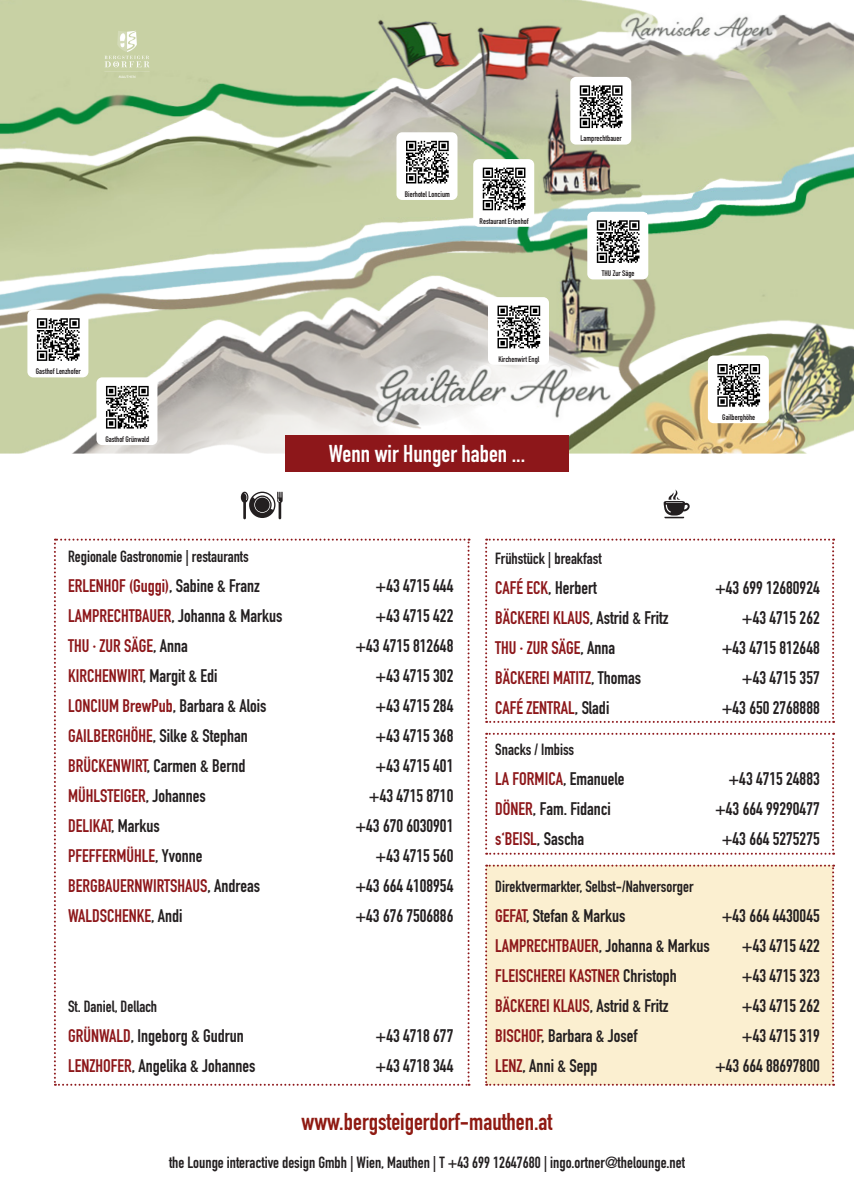
<style>
.page{position:relative;width:854px;height:1202px;background:#fff}
.page>*{position:absolute;margin:0;border:0;box-sizing:border-box;transform-origin:0 0}
.t1{font:700 24px "DIN Condensed";color:#8f1a12}
.t2{font:700 24px "DIN Condensed";color:#fff}
.t3{font:700 18px "DIN Condensed";color:#231f20}
.t4{font:700 18px "DIN Condensed";color:#8d171a}
.t5{font:700 16px "DIN Condensed";color:#231f20}
.t6{font:700 8px "DIN Condensed";color:#231f20}
.s1{color:#231f20}
.s2{color:#8d171a}
</style>
<div class="page">
<img style="left:0;top:0;width:853px;height:454px">
<svg style="left:54px;top:539px;width:415px;height:547px"></svg>
<div style="left:285px;top:435px;width:283px;height:37px;background:#8d171a"></div>
<img style="left:92px;top:17px;width:70px;height:67px">
<svg style="left:485px;top:733px;width:348px;height:122px"></svg>
<svg style="left:485px;top:539px;width:348px;height:184px"></svg>
<div style="left:485px;top:865px;width:348px;height:221px;background:#fbefd0"></div>
<svg style="left:663px;top:489px;width:26px;height:29px"></svg>
<svg style="left:241px;top:492px;width:41px;height:27px"></svg>
<div style="left:96px;top:377px;width:61px;height:68px;background:#fff;border-radius:6px"></div>
<svg style="left:106px;top:385px;width:43px;height:1px"></svg>
<svg style="left:106px;top:386px;width:43px;height:43px"></svg>
<div style="left:473px;top:159px;width:61px;height:68px;background:#fff;border-radius:6px"></div>
<svg style="left:482px;top:167px;width:44px;height:44px"></svg>
<svg style="left:482px;top:168px;width:43px;height:42px"></svg>
<div style="left:570px;top:77px;width:61px;height:68px;background:#fff;border-radius:6px"></div>
<svg style="left:580px;top:85px;width:43px;height:44px"></svg>
<svg style="left:579px;top:85px;width:43px;height:43px"></svg>
<div style="left:396px;top:132px;width:61px;height:68px;background:#fff;border-radius:6px"></div>
<svg style="left:406px;top:140px;width:43px;height:44px"></svg>
<svg style="left:406px;top:141px;width:42px;height:42px"></svg>
<div style="left:488px;top:297px;width:61px;height:68px;background:#fff;border-radius:6px"></div>
<svg style="left:497px;top:305px;width:44px;height:44px"></svg>
<svg style="left:497px;top:306px;width:43px;height:42px"></svg>
<div style="left:587px;top:212px;width:61px;height:67px;background:#fff;border-radius:6px"></div>
<svg style="left:596px;top:220px;width:43px;height:43px"></svg>
<div style="left:707px;top:356px;width:61px;height:67px;background:#fff;border-radius:6px"></div>
<svg style="left:759px;top:364px;width:2px;height:39px"></svg>
<svg style="left:717px;top:364px;width:42px;height:43px"></svg>
<div style="left:27px;top:310px;width:61px;height:67px;background:#fff;border-radius:6px"></div>
<div style="left:30px;top:311px;width:57px;height:57px;background:#fff"></div>
<svg style="left:36px;top:318px;width:1px;height:43px"></svg>
<svg style="left:37px;top:318px;width:43px;height:43px"></svg>
<p class="t6" style="left:36px;top:366px;width:46px">Gasthof Lenzhofer</p>
<p class="t6" style="left:105px;top:434px;width:45px">Gasthof Grünwald</p>
<p class="t6" style="left:404px;top:189px;width:47px">Bierhotel Loncium</p>
<p class="t6" style="left:479px;top:215px;width:50px">Restaurant Erlenhof</p>
<p class="t6" style="left:498px;top:353px;width:42px">Kirchenwirt Engl</p>
<h1 class="t2" style="left:329px;top:438px;width:198px">Wenn wir Hunger haben ...</h1>
<p class="t6" style="left:580px;top:133px;width:42px">Lamprechtbauer</p>
<p class="t6" style="left:601px;top:268px;width:34px">THU Zur Säge</p>
<p class="t6" style="left:722px;top:412px;width:34px">Gailberghöhe</p>
<p class="t5" style="left:68px;top:545px;width:182px">Regionale Gastronomie | restaurants</p>
<p class="t4" style="left:68px;top:573px;width:193px">ERLENHOF (Guggi)<span class="s1">, Sabine &amp; Franz</span></p>
<p class="t3" style="left:375px;top:573px;width:79px">+43 4715 444</p>
<p class="t3" style="left:68px;top:603px;width:216px"><span class="s2">LAMPRECHTBAUER</span>, Johanna &amp; Markus</p>
<p class="t3" style="left:375px;top:603px;width:79px">+43 4715 422</p>
<p class="t4" style="left:68px;top:633px;width:121px">THU · ZUR SÄGE<span class="s1">, Anna</span></p>
<p class="t3" style="left:355px;top:633px;width:99px">+43 4715 812648</p>
<p class="t4" style="left:68px;top:663px;width:151px">KIRCHENWIRT<span class="s1">, Margit &amp; Edi</span></p>
<p class="t3" style="left:375px;top:663px;width:79px">+43 4715 302</p>
<p class="t4" style="left:68px;top:693px;width:200px">LONCIUM BrewPub<span class="s1">, Barbara &amp; Alois</span></p>
<p class="t3" style="left:375px;top:693px;width:79px">+43 4715 284</p>
<p class="t3" style="left:68px;top:723px;width:181px"><span class="s2">GAILBERGHÖHE</span>, Silke &amp; Stephan</p>
<p class="t3" style="left:375px;top:723px;width:79px">+43 4715 368</p>
<p class="t3" style="left:68px;top:753px;width:179px"><span class="s2">BRÜCKENWIRT</span>, Carmen &amp; Bernd</p>
<p class="t3" style="left:375px;top:753px;width:79px">+43 4715 401</p>
<p class="t4" style="left:68px;top:783px;width:139px">MÜHLSTEIGER<span class="s1">, Johannes</span></p>
<p class="t3" style="left:369px;top:783px;width:86px">+43 4715 8710</p>
<p class="t4" style="left:68px;top:813px;width:93px">DELIKAT<span class="s1">, Markus</span></p>
<p class="t3" style="left:355px;top:813px;width:99px">+43 670 6030901</p>
<p class="t4" style="left:68px;top:843px;width:136px">PFEFFERMÜHLE<span class="s1">, Yvonne</span></p>
<p class="t3" style="left:375px;top:843px;width:79px">+43 4715 560</p>
<p class="t4" style="left:68px;top:873px;width:194px">BERGBAUERNWIRTSHAUS<span class="s1">, Andreas</span></p>
<p class="t3" style="left:355px;top:873px;width:99px">+43 664 4108954</p>
<p class="t4" style="left:68px;top:903px;width:116px">WALDSCHENKE<span class="s1">, Andi</span></p>
<p class="t3" style="left:355px;top:903px;width:99px">+43 676 7506886</p>
<p class="t5" style="left:68px;top:995px;width:91px">St. Daniel, Dellach</p>
<p class="t3" style="left:68px;top:1023px;width:177px"><span class="s2">GRÜNWALD</span>, Ingeborg &amp; Gudrun</p>
<p class="t3" style="left:375px;top:1023px;width:79px">+43 4718 677</p>
<p class="t3" style="left:68px;top:1053px;width:189px"><span class="s2">LENZHOFER</span>, Angelika &amp; Johannes</p>
<p class="t3" style="left:375px;top:1053px;width:79px">+43 4718 344</p>
<p class="t5" style="left:495px;top:548px;width:108px">Frühstück | breakfast</p>
<p class="t3" style="left:495px;top:576px;width:103px"><span class="s2">CAFÉ ECK</span>, Herbert</p>
<p class="t3" style="left:714px;top:576px;width:106px">+43 699 12680924</p>
<p class="t4" style="left:495px;top:606px;width:175px">BÄCKEREI KLAUS<span class="s1">, Astrid &amp; Fritz</span></p>
<p class="t3" style="left:741px;top:606px;width:79px">+43 4715 262</p>
<p class="t4" style="left:495px;top:636px;width:121px">THU · ZUR SÄGE<span class="s1">, Anna</span></p>
<p class="t3" style="left:721px;top:636px;width:99px">+43 4715 812648</p>
<p class="t4" style="left:495px;top:666px;width:147px">BÄCKEREI MATITZ<span class="s1">, Thomas</span></p>
<p class="t3" style="left:741px;top:666px;width:79px">+43 4715 357</p>
<p class="t4" style="left:495px;top:696px;width:115px">CAFÉ ZENTRAL<span class="s1">, Sladi</span></p>
<p class="t3" style="left:721px;top:696px;width:99px">+43 650 2768888</p>
<p class="t5" style="left:495px;top:738px;width:80px">Snacks / Imbiss</p>
<p class="t4" style="left:495px;top:766px;width:131px">LA FORMICA<span class="s1">, Emanuele</span></p>
<p class="t3" style="left:728px;top:766px;width:93px">+43 4715 24883</p>
<p class="t3" style="left:495px;top:796px;width:117px"><span class="s2">DÖNER</span>, Fam. Fidanci</p>
<p class="t3" style="left:714px;top:796px;width:106px">+43 664 99290477</p>
<p class="t4" style="left:495px;top:826px;width:90px">s‘BEISL<span class="s1">, Sascha</span></p>
<p class="t3" style="left:721px;top:826px;width:99px">+43 664 5275275</p>
<p class="t5" style="left:495px;top:875px;width:200px">Direktvermarkter, Selbst-/Nahversorger</p>
<p class="t3" style="left:495px;top:903px;width:132px"><span class="s2">GEFAT</span>, Stefan &amp; Markus</p>
<p class="t3" style="left:721px;top:903px;width:99px">+43 664 4430045</p>
<p class="t3" style="left:495px;top:933px;width:216px"><span class="s2">LAMPRECHTBAUER</span>, Johanna &amp; Markus</p>
<p class="t3" style="left:741px;top:933px;width:79px">+43 4715 422</p>
<p class="t4" style="left:495px;top:963px;width:183px">FLEISCHEREI KASTNER <span class="s1">Christoph</span></p>
<p class="t3" style="left:741px;top:963px;width:79px">+43 4715 323</p>
<p class="t4" style="left:495px;top:993px;width:175px">BÄCKEREI KLAUS<span class="s1">, Astrid &amp; Fritz</span></p>
<p class="t3" style="left:741px;top:993px;width:79px">+43 4715 262</p>
<p class="t3" style="left:495px;top:1023px;width:144px"><span class="s2">BISCHOF</span>, Barbara &amp; Josef</p>
<p class="t3" style="left:741px;top:1023px;width:79px">+43 4715 319</p>
<p class="t3" style="left:495px;top:1053px;width:104px"><span class="s2">LENZ</span>, Anni &amp; Sepp</p>
<p class="t3" style="left:714px;top:1053px;width:106px">+43 664 88697800</p>
<h1 class="t1" style="left:301px;top:1105px;width:252px">www.bergsteigerdorf-mauthen.at</h1>
<p class="t5" style="left:169px;top:1152px;width:517px">the Lounge interactive design Gmbh | Wien, Mauthen | T +43 699 12647680 | ingo.ortner@thelounge.net</p>
</div>
